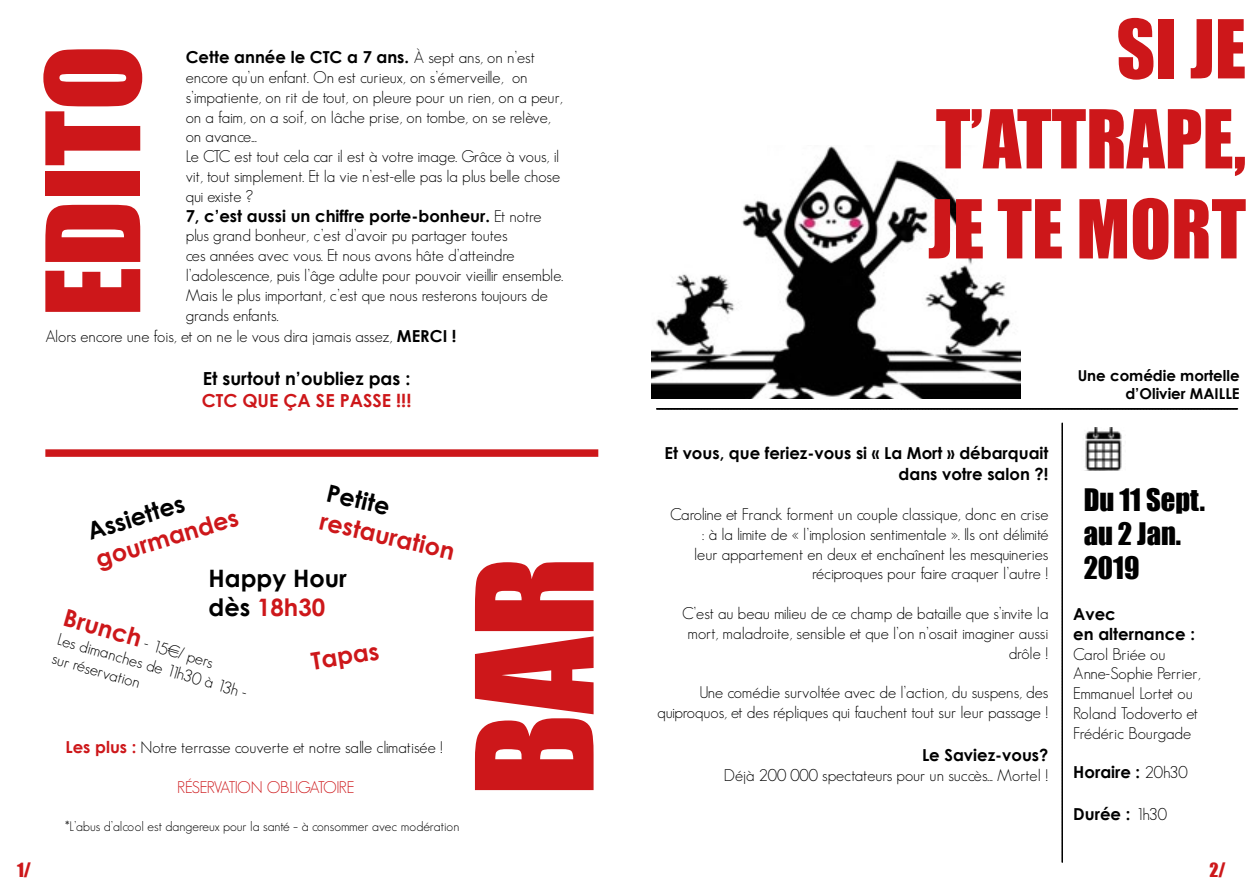
<style>
.page{position:relative;width:1259px;height:893px;background:#fff}
.page>*{position:absolute;margin:0;border:0;box-sizing:border-box;transform-origin:0 0}
.t1{font:150px "Impact";color:#cd171a}
.t2{font:120px "Impact";color:#cd171a}
.t3{font:75px/90px "Impact";color:#cd171a;text-align:justify}
.t4{font:28.5px/34.2px "Impact";color:#000}
.t5{font:700 24px/28.8px "Century Gothic";color:#000}
.t6{font:700 24px "Century Gothic";color:#cd171a}
.t7{font:700 18px "Century Gothic";color:#000}
.t8{font:700 18px "Century Gothic";color:#cd171a}
.t9{font:18px "Impact";color:#cd171a}
.t10{font:300 16.5px/19.8px "Geosans";color:#000}
.t11{font:700 16.5px/21.6px "Century Gothic";color:#000;text-align:right}
.t12{font:300 16.5px "Geosans";letter-spacing:-.05em;color:#cd171a}
.t13{font:700 15px/18px "Century Gothic";color:#000;text-align:right}
.t14{font:300 13.5px "Geosans";color:#000}
.s1{font-family:"Geosans";font-weight:300}
.s2{font-family:"Century Gothic";font-weight:700}
.s3{color:#cd171a}
.s4{font-family:"Century Gothic";font-weight:700;font-size:24px;color:#cd171a}
.s5{font-family:"Century Gothic";font-weight:700;color:#cd171a}
</style>
<div class="page">
<svg style="left:656px;top:408px;width:581px;height:1px"></svg>
<svg style="left:1061px;top:423px;width:1px;height:439px"></svg>
<img style="left:651px;top:146px;width:369px;height:253px">
<div style="left:638px;top:133px;width:128px;height:61px;background:#fff"></div>
<img style="left:1085px;top:427px;width:37px;height:43px">
<div style="left:45px;top:449px;width:553px;height:8px;background:#cd171a"></div>
<p class="t11" style="left:186px;top:46px;width:351px">Cette année le CTC a 7 ans. <span class="s1">à sept ans, on n’est</span></p>
<p class="t10" style="left:186px;top:67px;width:378px">encore qu’un enfant. On est curieux, on s’émerveille, on s’impatiente, on rit de tout, on pleure pour un rien, on a peur, on a faim, on a soif, on lâche prise, on tombe, on se relève, on avance...<br>Le CTC est tout cela car il est à votre image. Grâce à vous, il vit, tout simplement. Et la vie n’est-elle pas la plus belle chose qui existe ?</p>
<p class="t11" style="left:186px;top:204px;width:357px">7, c’est aussi un chiffre porte-bonheur. <span class="s1">Et notre</span></p>
<p class="t10" style="left:186px;top:226px;width:379px">plus grand bonheur, c’est d’avoir pu partager toutes<br>ces années avec vous. Et nous avons hâte d’atteindre l’adolescence, puis l’âge adulte pour pouvoir vieillir ensemble.<br>Mais le plus important, c’est que nous resterons toujours de grands enfants.</p>
<p class="t10" style="left:45px;top:326px;width:413px">Alors encore une fois, et on ne le vous dira jamais assez, <span class="s2">MERCI !</span></p>
<p class="t7" style="left:203px;top:367px;width:209px">Et surtout n’oubliez pas :</p>
<p class="t8" style="left:202px;top:389px;width:211px">CTC QUE çA SE PASSE !!!</p>
<h2 class="t2" style="left:0;top:317px;width:273px;rotate:-90deg">EDITO</h2>
<h3 class="t5" style="left:330px;top:478px;width:66px;rotate:13deg">Petite</h3>
<h3 class="t6" style="left:324px;top:506px;width:142px;rotate:13deg">restauration</h3>
<h3 class="t5" style="left:84px;top:517px;width:102px;rotate:-17deg">Assiettes</h3>
<h3 class="t6" style="left:92px;top:545px;width:149px;rotate:-17deg">gourmandes</h3>
<h3 class="t5" style="left:209px;top:563px;width:140px">Happy Hour dès <span class="s3">18h30</span></h3>
<p class="t10" style="left:66px;top:610px;width:198px;rotate:16deg"><span class="s4">Brunch</span> - 15€/ pers<br>Les dimanches de 11h30 à 13h - sur réservation</p>
<h3 class="t6" style="left:309px;top:646px;width:70px;rotate:-9deg">Tapas</h3>
<p class="t10" style="left:65px;top:738px;width:379px"><span class="s5">Les plus :</span> Notre terrasse couverte et notre salle climatisée !</p>
<p class="t12" style="left:177px;top:778px;width:179px">RéSERVATION OBLIGATOIRE</p>
<p class="t14" style="left:65px;top:818px;width:395px">*L’abus d’alcool est dangereux pour la santé – à consommer avec modération</p>
<h1 class="t1" style="left:418px;top:796px;width:241px;rotate:-90deg">BAR</h1>
<h3 class="t3" style="left:928px;top:2px;width:320px;text-indent:188px">SI JE T’ATTRAPE, JE TE MORT</h3>
<p class="t11" style="left:664px;top:442px;width:385px">Et vous, que feriez-vous si « La Mort » débarquait dans votre salon ?!</p>
<p class="t10" style="left:670px;top:504px;width:380px;text-align:right">Caroline et Franck forment un couple classique, donc en crise : à la limite de « l’implosion sentimentale ». Ils ont délimité<br>leur appartement en deux et enchaînent les mesquineries réciproques pour faire craquer l’autre !</p>
<p class="t10" style="left:682px;top:603px;width:368px;text-align:right">C’est au beau milieu de ce champ de bataille que s’invite la mort, maladroite, sensible et que l’on n’osait imaginer aussi drôle !</p>
<p class="t10" style="left:657px;top:683px;width:392px;text-align:right">Une comédie survoltée avec de l’action, du suspens, des quiproquos, et des répliques qui fauchent tout sur leur passage !</p>
<p class="t11" style="left:922px;top:744px;width:128px">Le Saviez-vous?</p>
<p class="t10" style="left:724px;top:765px;width:326px">Déjà 200 000 spectateurs pour un succès... Mortel !</p>
<p class="t13" style="left:1077px;top:366px;width:164px">Une comédie mortelle d’Olivier MAILLE</p>
<h3 class="t4" style="left:1083px;top:482px;width:123px">DU 11 SEPT.<br>AU 2 JAN.<br>2019</h3>
<p class="t11" style="left:1073px;top:604px;width:123px;line-height:19.8px;text-align:left">Avec<br>en alternance :</p>
<p class="t10" style="left:1073px;top:644px;width:129px">Carol Briée ou<br>Anne-Sophie Perrier,<br>Emmanuel Lortet ou<br>Roland Todoverto et<br>Frédéric Bourgade</p>
<p class="t11" style="left:1073px;top:761px;width:116px">Horaire : <span class="s1">20h30</span></p>
<p class="t11" style="left:1073px;top:802px;width:95px">Durée : <span class="s1">1h30</span></p>
<p class="t9" style="left:17px;top:856px;width:15px">1/</p>
<p class="t9" style="left:1209px;top:856px;width:18px">2/</p>
</div>
